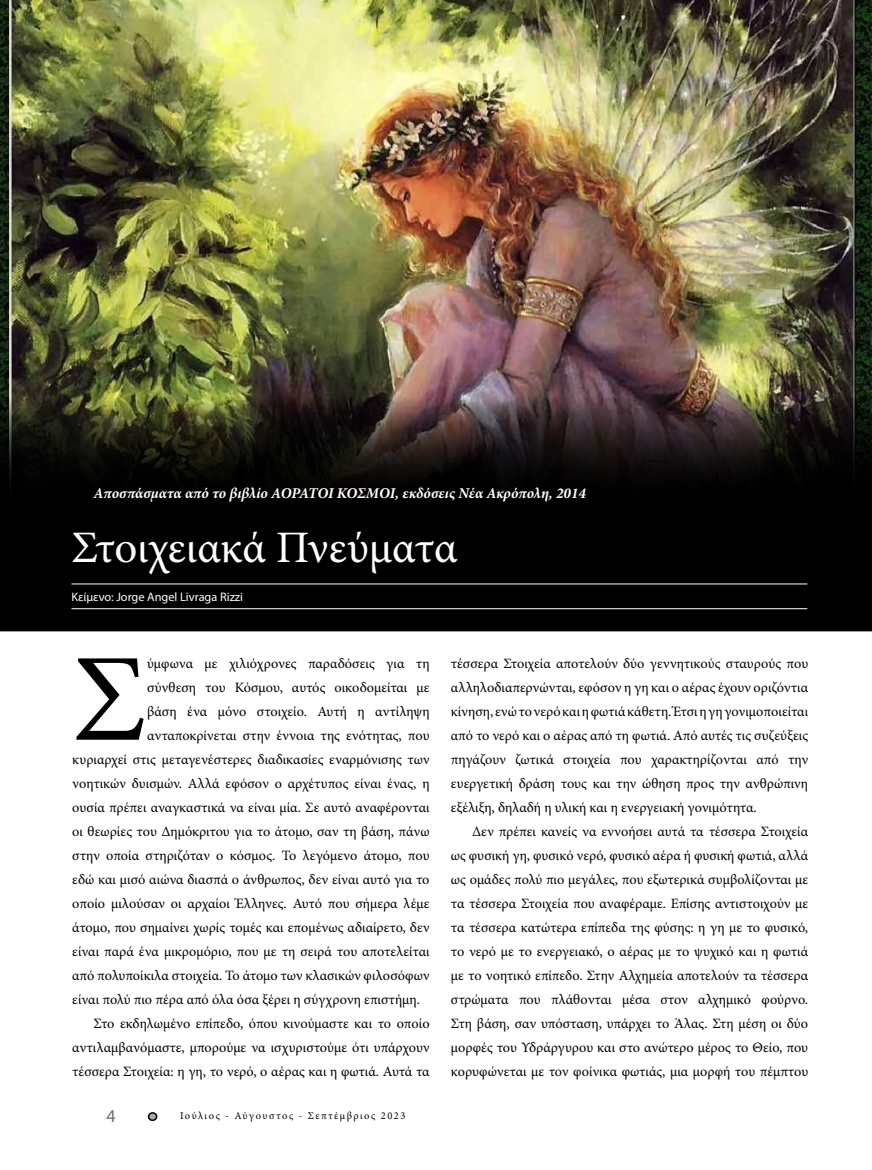
<style>
.page{position:relative;width:872px;height:1170px;background:#fff}
.page>*{position:absolute;margin:0;border:0;box-sizing:border-box;transform-origin:0 0}
.t1{font:124.95px "Minion Pro";color:#000}
.t2{font:45px "Minion Pro";letter-spacing:-.005em;color:#fff}
.t3{font:18px "Myriad Pro";color:#6d6e71}
.t4{font:italic 700 15px "Minion Pro";letter-spacing:-.005em;color:#fff}
.t5{font:14.25px/24px "Minion Pro";color:#000;text-align:justify}
.t6{font:12.3px "Myriad Pro";color:#fff}
.t7{font:10.5px "Minion Pro";letter-spacing:.14em;color:#000}
</style>
<div class="page">
<div style="left:148px;top:1112px;width:9px;height:8px;background:#a7a9ac;border-radius:50%"></div>
<div style="left:148px;top:1111px;width:9px;height:9px;border:2px solid #000;border-radius:50%"></div>
<img style="left:0;top:0;width:872px;height:369px">
<div style="left:0;top:515px;width:872px;height:116px;background:#000"></div>
<img style="left:0;top:369px;width:872px;height:146px">
<hr style="left:71px;top:583px;width:736px;height:1px;background:#fff">
<hr style="left:71px;top:608px;width:736px;height:1px;background:#fff">
<p class="t4" style="left:94px;top:482px;width:494px">Αποσπάσματα από το βιβλίο ΑΟΡΑΤΟΙ ΚΟΣΜΟΙ, εκδόσεις Νέα Ακρόπολη, 2014</p>
<h2 class="t2" style="left:71px;top:517px;width:388px">Στοιχειακά Πνεύματα</h2>
<p class="t6" style="left:71px;top:589px;width:173px">Κείμενο: Jorge Angel Livraga Rizzi</p>
<h1 class="t1" style="left:72px;top:616px;width:76px">Σ</h1>
<p class="t5" style="left:147px;top:651px;width:284px">ύμφωνα με χιλιόχρονες παραδόσεις για τη</p>
<p class="t5" style="left:147px;top:675px;width:284px">σύνθεση του Κόσμου, αυτός οικοδομείται με</p>
<p class="t5" style="left:147px;top:699px;width:284px">βάση ένα μόνο στοιχείο. Αυτή η αντίληψη</p>
<p class="t5" style="left:147px;top:723px;width:284px">ανταποκρίνεται στην έννοια της ενότητας, που</p>
<p class="t5" style="left:72px;top:747px;width:359px">κυριαρχεί στις μεταγενέστερες διαδικασίες εναρμόνισης των</p>
<p class="t5" style="left:72px;top:771px;width:359px">νοητικών δυισμών. Αλλά εφόσον ο αρχέτυπος είναι ένας, η</p>
<p class="t5" style="left:72px;top:795px;width:359px">ουσία πρέπει αναγκαστικά να είναι μία. Σε αυτό αναφέρονται</p>
<p class="t5" style="left:72px;top:819px;width:359px">οι θεωρίες του Δημόκριτου για το άτομο, σαν τη βάση, πάνω</p>
<p class="t5" style="left:72px;top:843px;width:359px">στην οποία στηριζόταν ο κόσμος. Το λεγόμενο άτομο, που</p>
<p class="t5" style="left:72px;top:867px;width:359px">εδώ και μισό αιώνα διασπά ο άνθρωπος, δεν είναι αυτό για το</p>
<p class="t5" style="left:72px;top:891px;width:359px">οποίο μιλούσαν οι αρχαίοι Έλληνες. Αυτό που σήμερα λέμε</p>
<p class="t5" style="left:72px;top:915px;width:359px">άτομο, που σημαίνει χωρίς τομές και επομένως αδιαίρετο, δεν</p>
<p class="t5" style="left:72px;top:939px;width:359px">είναι παρά ένα μικρομόριο, που με τη σειρά του αποτελείται</p>
<p class="t5" style="left:72px;top:963px;width:359px">από πολυποίκιλα στοιχεία. Το άτομο των κλασικών φιλοσόφων</p>
<p class="t5" style="left:72px;top:987px;width:349px">είναι πολύ πιο πέρα από όλα όσα ξέρει η σύγχρονη επιστήμη.</p>
<p class="t5" style="left:94px;top:1011px;width:337px">Στο εκδηλωμένο επίπεδο, όπου κινούμαστε και το οποίο</p>
<p class="t5" style="left:72px;top:1035px;width:359px">αντιλαμβανόμαστε, μπορούμε να ισχυριστούμε ότι υπάρχουν</p>
<p class="t5" style="left:72px;top:1059px;width:359px">τέσσερα Στοιχεία: η γη, το νερό, ο αέρας και η φωτιά. Αυτά τα</p>
<p class="t3" style="left:106px;top:1104px;width:11px">4</p>
<p class="t7" style="left:180px;top:1108px;width:227px">Ιούλιος - Αύγουστος - Σεπτέμβριος 2023</p>
<p class="t5" style="left:451px;top:651px;width:359px">τέσσερα Στοιχεία αποτελούν δύο γεννητικούς σταυρούς που αλληλοδιαπερνώνται, εφόσον η γη και ο αέρας έχουν οριζόντια κίνηση, ενώ το νερό και η φωτιά κάθετη. Έτσι η γη γονιμοποιείται από το νερό και ο αέρας από τη φωτιά. Από αυτές τις συζεύξεις πηγάζουν ζωτικά στοιχεία που χαρακτηρίζονται από την ευεργετική δράση τους και την ώθηση προς την ανθρώπινη εξέλιξη, δηλαδή η υλική και η ενεργειακή γονιμότητα.</p>
<p class="t5" style="left:451px;top:819px;width:359px;text-indent:21px">Δεν πρέπει κανείς να εννοήσει αυτά τα τέσσερα Στοιχεία ως φυσική γη, φυσικό νερό, φυσικό αέρα ή φυσική φωτιά, αλλά ως ομάδες πολύ πιο μεγάλες, που εξωτερικά συμβολίζονται με τα τέσσερα Στοιχεία που αναφέραμε. Επίσης αντιστοιχούν με τα τέσσερα κατώτερα επίπεδα της φύσης: η γη με το φυσικό, το νερό με το ενεργειακό, ο αέρας με το ψυχικό και η φωτιά με το νοητικό επίπεδο. Στην Αλχημεία αποτελούν τα τέσσερα στρώματα που πλάθονται μέσα στον αλχημικό φούρνο.<br>Στη βάση, σαν υπόσταση, υπάρχει το Άλας. Στη μέση οι δύο μορφές του Υδράργυρου και στο ανώτερο μέρος το Θείο, που κορυφώνεται με τον φοίνικα φωτιάς, μια μορφή του πέμπτου</p>
</div>
